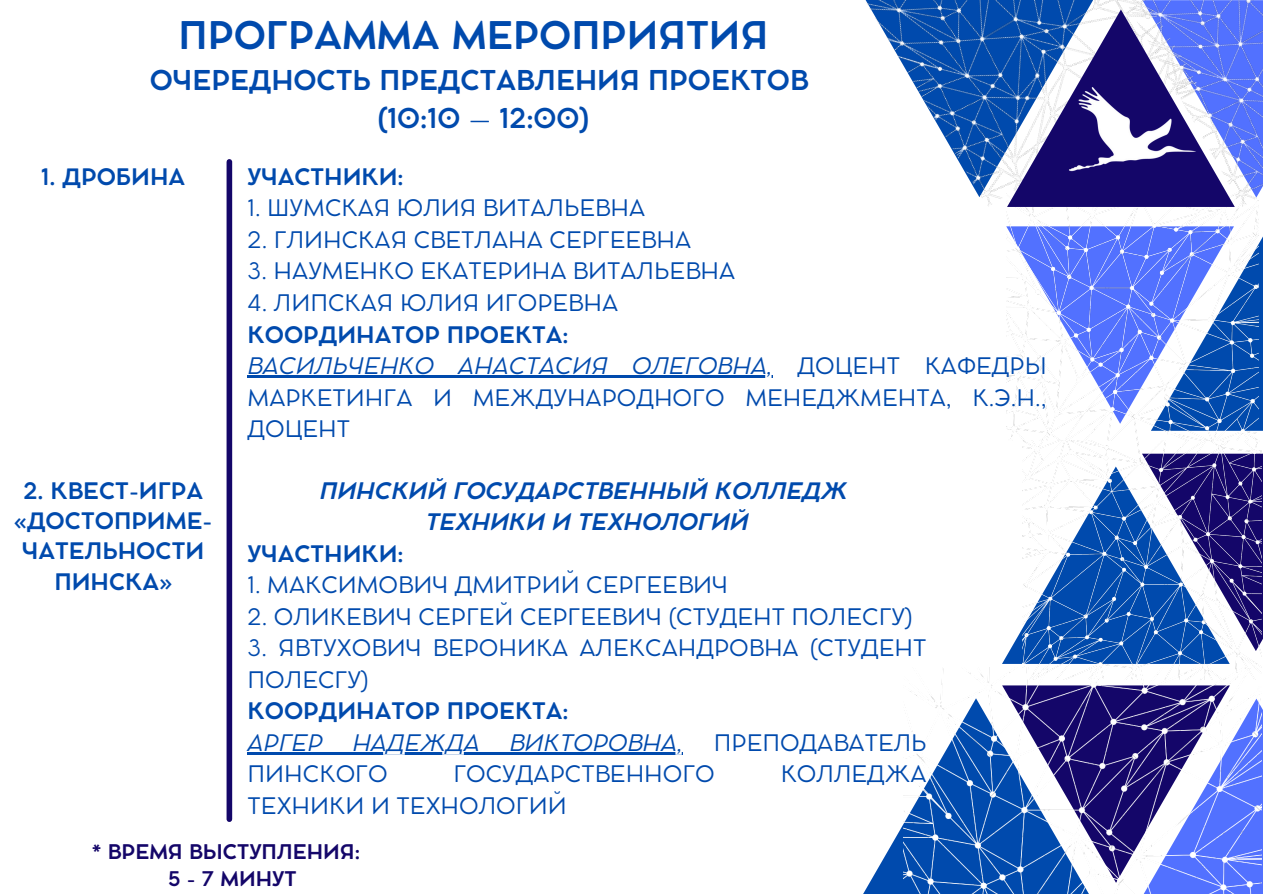
<style>
.page{position:relative;width:1263px;height:894px;background:#fff}
.page>*{position:absolute;margin:0;border:0;box-sizing:border-box;transform-origin:0 0}
.t1{font:700 37.65px "Cocomat Pro";color:#004aad}
.t2{font:700 27px "Cocomat Pro";color:#004aad}
.t3{font:22.5px/31.5px "Cocomat Pro";color:#004aad;text-align:justify}
.t4{font:700 22.5px/30.3px "Cocomat Pro";color:#004aad;text-align:center}
.t5{font:italic 700 22.5px "Cocomat Pro";color:#004aad}
.t6{font:italic 22.5px "Cocomat Pro";color:#004aad}
.t7{font:700 19.95px "Cocomat Pro";color:#140669}
.s1{font-style:italic}
</style>
<div class="page">
<div style="left:1151px;top:233px;width:112px;height:197px;background:#004aad"></div>
<svg style="left:1002px;top:471px;width:21px;height:192px"></svg>
<img style="left:1006px;top:207px;width:253px;height:233px">
<img style="left:1023px;top:440px;width:239px;height:227px">
<svg style="left:863px;top:825px;width:40px;height:68px"></svg>
<img style="left:903px;top:667px;width:359px;height:226px">
<svg style="left:865px;top:0;width:261px;height:207px"></svg>
<img style="left:1033px;top:38px;width:197px;height:188px">
<img style="left:1126px;top:0;width:137px;height:207px">
<div style="left:227px;top:162px;width:5px;height:657px;background:#140669"></div>
<hr style="left:248px;top:375px;width:525px;height:2px;background:#004aad">
<hr style="left:248px;top:751px;width:435px;height:3px;background:#004aad">
<p class="t1" style="left:179px;top:21px;width:591px">ПРОГРАММА МЕРОПРИЯТИЯ</p>
<p class="t2" style="left:150px;top:70px;width:660px">ОЧЕРЕДНОСТЬ ПРЕДСТАВЛЕНИЯ ПРОЕКТОВ</p>
<p class="t2" style="left:377px;top:108px;width:214px">(10:10 – 12:00)</p>
<p class="t4" style="left:248px;top:163px;width:157px">УЧАСТНИКИ:</p>
<p class="t3" style="left:248px;top:194px;width:399px">1. ШУМСКАЯ ЮЛИЯ ВИТАЛЬЕВНА</p>
<p class="t3" style="left:248px;top:226px;width:445px">2. ГЛИНСКАЯ СВЕТЛАНА СЕРГЕЕВНА</p>
<p class="t3" style="left:248px;top:257px;width:489px">3. НАУМЕНКО ЕКАТЕРИНА ВИТАЛЬЕВНА</p>
<p class="t3" style="left:248px;top:289px;width:372px">4. ЛИПСКАЯ ЮЛИЯ ИГОРЕВНА</p>
<p class="t4" style="left:248px;top:321px;width:323px">КООРДИНАТОР ПРОЕКТА:</p>
<p class="t3" style="left:248px;top:352px;width:801px"><span class="s1">ВАСИЛЬЧЕНКО АНАСТАСИЯ ОЛЕГОВНА,</span> ДОЦЕНТ КАФЕДРЫ МАРКЕТИНГА И МЕЖДУНАРОДНОГО МЕНЕДЖМЕНТА, К.Э.Н., ДОЦЕНТ</p>
<p class="t4" style="left:41px;top:163px;width:146px">1. ДРОБИНА</p>
<p class="t4" style="left:14px;top:477px;width:200px">2. КВЕСТ-ИГРА «ДОСТОПРИМЕ-<br>ЧАТЕЛЬНОСТИ<br>ПИНСКА»</p>
<p class="t5" style="left:320px;top:482px;width:529px">ПИНСКИЙ ГОСУДАРСТВЕННЫЙ КОЛЛЕДЖ</p>
<p class="t5" style="left:426px;top:513px;width:324px">ТЕХНИКИ И ТЕХНОЛОГИЙ</p>
<p class="t4" style="left:248px;top:540px;width:157px">УЧАСТНИКИ:</p>
<p class="t3" style="left:248px;top:571px;width:482px">1. МАКСИМОВИЧ ДМИТРИЙ СЕРГЕЕВИЧ</p>
<p class="t3" style="left:248px;top:602px;width:667px">2. ОЛИКЕВИЧ СЕРГЕЙ СЕРГЕЕВИЧ (СТУДЕНТ ПОЛЕСГУ)</p>
<p class="t3" style="left:248px;top:634px;width:680px">3. ЯВТУХОВИЧ ВЕРОНИКА АЛЕКСАНДРОВНА (СТУДЕНТ<br>ПОЛЕСГУ)</p>
<p class="t4" style="left:248px;top:697px;width:323px">КООРДИНАТОР ПРОЕКТА:</p>
<p class="t6" style="left:248px;top:734px;width:77px">АРГЕР</p>
<p class="t6" style="left:352px;top:734px;width:129px">НАДЕЖДА</p>
<p class="t6" style="left:509px;top:734px;width:175px">ВИКТОРОВНА,</p>
<p class="t3" style="left:714px;top:728px;width:214px">ПРЕПОДАВАТЕЛЬ</p>
<p class="t3" style="left:248px;top:760px;width:142px">ПИНСКОГО</p>
<p class="t3" style="left:453px;top:760px;width:263px">ГОСУДАРСТВЕННОГО</p>
<p class="t3" style="left:781px;top:760px;width:147px">КОЛЛЕДЖА</p>
<p class="t3" style="left:248px;top:791px;width:321px">ТЕХНИКИ И ТЕХНОЛОГИЙ</p>
<p class="t7" style="left:92px;top:844px;width:270px">* ВРЕМЯ ВЫСТУПЛЕНИЯ:</p>
<p class="t7" style="left:168px;top:871px;width:130px">5 - 7 МИНУТ</p>
</div>
